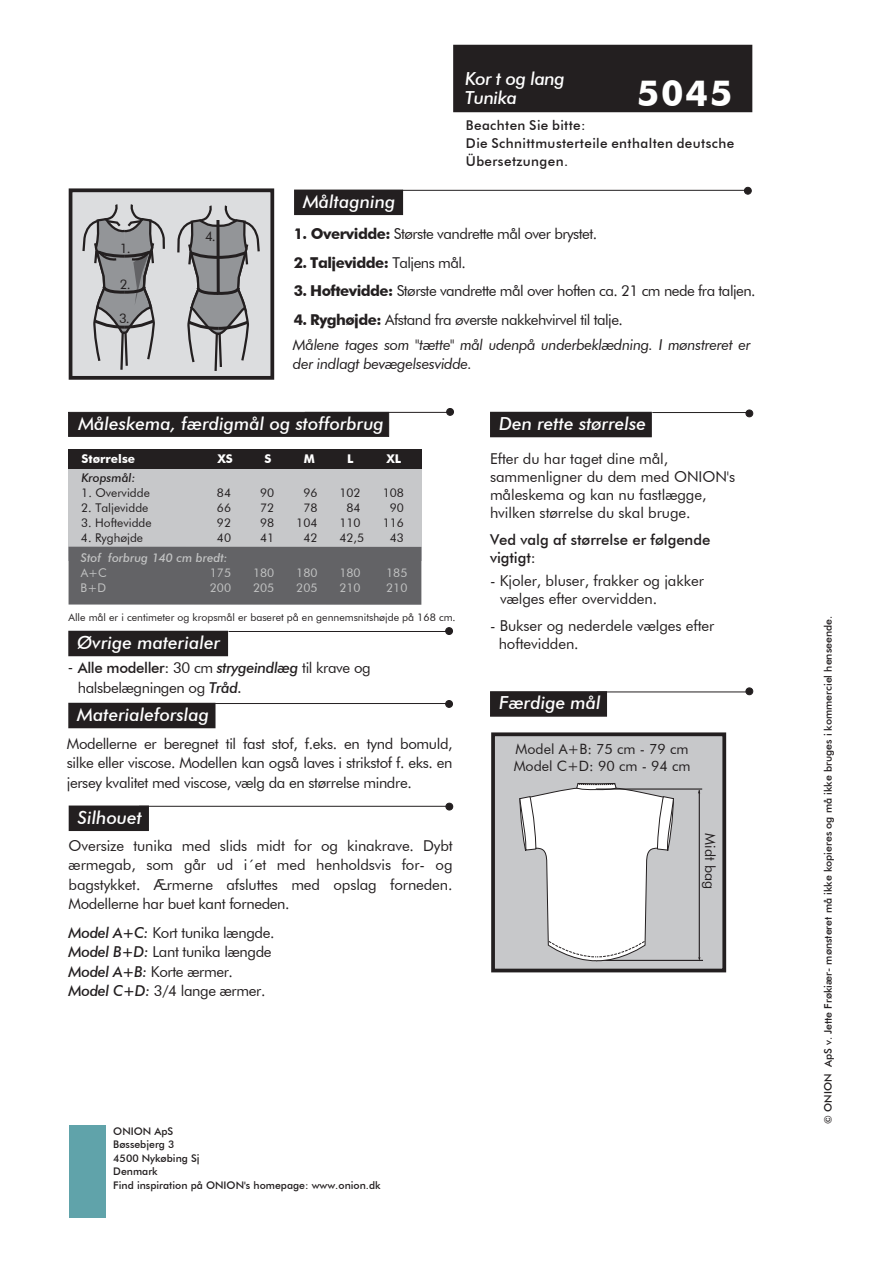
<style>
.page{position:relative;width:893px;height:1263px;background:#fff}
.page>*{position:absolute;margin:0;border:0;box-sizing:border-box;transform-origin:0 0}
.t1{font:700 36px "Futura BT";color:#fff}
.t2{font:italic 500 18px "Futura BT";color:#fff}
.t3{font:italic 500 18px/19.5px "Futura BT";letter-spacing:-.025em;color:#fff}
.t4{font:15px/19.5px "Futura BT";letter-spacing:-.025em;color:#231f20;text-align:justify}
.t5{font:15px/18px "Futura BT";letter-spacing:-.005em;color:#231f20}
.t6{font:italic 15px/24.8px "Futura BT";letter-spacing:-.025em;color:#231f20}
.t7{font:500 15px/18px "Futura BT";letter-spacing:-.005em;color:#231f20}
.t8{font:700 15px "Futura BT";letter-spacing:-.035em;color:#231f20}
.t9{font:14.25px/17.1px "Futura BT";color:#231f20}
.t10{font:500 13.5px/18px "Futura BT";letter-spacing:.03em;color:#231f20}
.t11{font:13.2px "Futura BT";color:#231f20}
.t12{font:12px "Futura BT";color:#231f20}
.t13{font:12px "Futura BT";color:#c2c3c3}
.t14{font:italic 500 12px "Futura BT";color:#c2c3c3}
.t15{font:700 12px "Futura BT";color:#fff}
.t16{font:italic 500 12px "Futura BT";color:#231f20}
.t17{font:500 10.5px/13.5px "Futura BT";color:#231f20}
.t18{font:10.5px "Futura BT";color:#231f20}
.s1{font-weight:700}
.s2{font-weight:400}
.s3{font-weight:700;font-style:normal}
.s4{font-style:normal}
.s5{font-weight:500}
.s6{font-weight:500;font-style:italic}
</style>
<div class="page">
<div style="left:453px;top:45px;width:299px;height:67px;background:#231f20"></div>
<div style="left:69px;top:188px;width:205px;height:192px;background:#dcdddf;border:4px solid #231f20"></div>
<svg style="left:82px;top:204px;width:83px;height:166px"></svg>
<svg style="left:177px;top:205px;width:83px;height:166px"></svg>
<div style="left:294px;top:190px;width:109px;height:25px;background:#231f20"></div>
<hr style="left:403px;top:190px;width:344px;height:1px;background:#231f20">
<div style="left:744px;top:187px;width:7px;height:7px;background:#231f20;border-radius:50%"></div>
<div style="left:744px;top:187px;width:8px;height:7px;border:1px solid #231f20;border-radius:50%"></div>
<div style="left:490px;top:412px;width:162px;height:25px;background:#231f20"></div>
<hr style="left:653px;top:412px;width:95px;height:1px;background:#231f20">
<div style="left:746px;top:410px;width:7px;height:7px;background:#231f20;border-radius:50%"></div>
<div style="left:746px;top:410px;width:7px;height:7px;border:1px solid #231f20;border-radius:50%"></div>
<div style="left:490px;top:691px;width:117px;height:26px;background:#231f20;border:2px solid #231f20"></div>
<hr style="left:597px;top:691px;width:151px;height:1px;background:#231f20">
<div style="left:746px;top:688px;width:7px;height:7px;background:#231f20;border-radius:50%"></div>
<div style="left:746px;top:687px;width:7px;height:8px;border:1px solid #231f20;border-radius:50%"></div>
<div style="left:68px;top:412px;width:321px;height:25px;background:#231f20;border:1px solid #231f20"></div>
<hr style="left:305px;top:412px;width:143px;height:1px;background:#231f20">
<div style="left:447px;top:408px;width:6px;height:7px;background:#231f20;border-radius:50%"></div>
<div style="left:446px;top:408px;width:8px;height:8px;border:1px solid #231f20;border-radius:50%"></div>
<div style="left:69px;top:1125px;width:37px;height:92px;background:#60a3aa"></div>
<div style="left:68px;top:631px;width:160px;height:25px;background:#231f20"></div>
<hr style="left:229px;top:631px;width:222px;height:1px;background:#231f20">
<svg style="left:447px;top:629px;width:4px;height:4px"></svg>
<div style="left:445px;top:627px;width:8px;height:8px;border:1px solid #231f20;border-radius:50%"></div>
<div style="left:68px;top:703px;width:147px;height:25px;background:#231f20"></div>
<hr style="left:215px;top:703px;width:236px;height:1px;background:#231f20">
<div style="left:446px;top:700px;width:6px;height:7px;background:#231f20;border-radius:50%"></div>
<div style="left:445px;top:700px;width:8px;height:8px;border:1px solid #231f20;border-radius:50%"></div>
<div style="left:69px;top:805px;width:80px;height:26px;background:#231f20;border:2px solid #231f20"></div>
<hr style="left:139px;top:806px;width:313px;height:1px;background:#231f20">
<div style="left:446px;top:803px;width:7px;height:7px;background:#231f20;border-radius:50%"></div>
<div style="left:446px;top:803px;width:7px;height:7px;border:1px solid #231f20;border-radius:50%"></div>
<div style="left:491px;top:732px;width:235px;height:240px;background:#c7c8ca;border:4px solid #231f20"></div>
<hr style="left:699px;top:790px;width:1px;height:168px;background:#231f20">
<div style="left:69px;top:449px;width:353px;height:34px;background:#231f20"></div>
<div style="left:69px;top:470px;width:353px;height:91px;background:#c7c8ca"></div>
<div style="left:69px;top:547px;width:352px;height:58px;background:#636366"></div>
<hr style="left:594px;top:960px;width:109px;height:1px;background:#231f20">
<svg style="left:519px;top:783px;width:156px;height:190px"></svg>
<hr style="left:596px;top:788px;width:106px;height:2px;background:#231f20">
<p class="t3" style="left:465px;top:68px;width:101px">Kor t og lang<br>Tunika</p>
<h1 class="t1" style="left:637px;top:72px;width:97px">5045</h1>
<p class="t11" style="left:120px;top:240px;width:12px">1.</p>
<p class="t11" style="left:120px;top:276px;width:12px">2.</p>
<p class="t11" style="left:119px;top:310px;width:12px">3.</p>
<p class="t2" style="left:303px;top:190px;width:94px">Måltagning</p>
<p class="t10" style="left:466px;top:116px;width:270px">Beachten Sie bitte:<br>Die Schnittmusterteile enthalten deutsche<br>Übersetzungen.</p>
<p class="t11" style="left:205px;top:229px;width:12px">4.</p>
<p class="t4" style="left:294px;top:224px;width:305px"><span class="s1">1. Overvidde:</span> Største vandrette mål over brystet.</p>
<p class="t8" style="left:294px;top:253px;width:174px">2. Taljevidde: <span class="s2">Taljens mål.</span></p>
<p class="t4" style="left:294px;top:281px;width:463px"><span class="s1">3. Hoftevidde:</span> Største vandrette mål over hoften ca. 21 cm nede fra taljen.</p>
<p class="t6" style="left:293px;top:307px;width:459px"><span class="s3">4. Ryghøjde:</span> <span class="s4">Afstand fra øverste nakkehvirvel til talje.<br></span>Målene tages som "tætte" mål udenpå underbeklædning. I mønstreret er</p>
<p class="t6" style="left:293px;top:351px;width:181px">der indlagt bevægelsesvidde.</p>
<p class="t2" style="left:78px;top:412px;width:307px">Måleskema, færdigmål og stofforbrug</p>
<p class="t15" style="left:82px;top:451px;width:55px">Størrelse</p>
<p class="t15" style="left:217px;top:451px;width:17px">XS</p>
<p class="t15" style="left:264px;top:451px;width:8px">S</p>
<p class="t15" style="left:304px;top:451px;width:13px">M</p>
<p class="t15" style="left:347px;top:451px;width:8px">L</p>
<p class="t15" style="left:386px;top:451px;width:16px">XL</p>
<p class="t16" style="left:81px;top:471px;width:56px">Kropsmål:</p>
<p class="t12" style="left:81px;top:486px;width:70px">1. Overvidde</p>
<p class="t12" style="left:217px;top:486px;width:16px">84</p>
<p class="t12" style="left:260px;top:486px;width:16px">90</p>
<p class="t12" style="left:303px;top:486px;width:16px">96</p>
<p class="t12" style="left:339px;top:486px;width:23px">102</p>
<p class="t12" style="left:383px;top:486px;width:23px">108</p>
<p class="t12" style="left:81px;top:501px;width:69px">2. Taljevidde</p>
<p class="t12" style="left:217px;top:501px;width:16px">66</p>
<p class="t12" style="left:260px;top:501px;width:16px">72</p>
<p class="t12" style="left:303px;top:501px;width:16px">78</p>
<p class="t12" style="left:347px;top:501px;width:16px">84</p>
<p class="t12" style="left:390px;top:501px;width:16px">90</p>
<p class="t12" style="left:81px;top:516px;width:72px">3. Hoftevidde</p>
<p class="t12" style="left:217px;top:516px;width:16px">92</p>
<p class="t12" style="left:260px;top:516px;width:16px">98</p>
<p class="t12" style="left:296px;top:516px;width:23px">104</p>
<p class="t12" style="left:339px;top:516px;width:23px">110</p>
<p class="t12" style="left:383px;top:516px;width:23px">116</p>
<p class="t12" style="left:81px;top:531px;width:64px">4. Ryghøjde</p>
<p class="t12" style="left:217px;top:531px;width:16px">40</p>
<p class="t12" style="left:260px;top:531px;width:16px">41</p>
<p class="t12" style="left:303px;top:531px;width:16px">42</p>
<p class="t12" style="left:339px;top:531px;width:26px">42,5</p>
<p class="t12" style="left:390px;top:531px;width:16px">43</p>
<p class="t14" style="left:81px;top:550px;width:148px">Stof forbrug 140 cm bredt:</p>
<p class="t13" style="left:81px;top:565px;width:28px">A+C</p>
<p class="t13" style="left:210px;top:565px;width:23px">175</p>
<p class="t13" style="left:253px;top:565px;width:23px">180</p>
<p class="t13" style="left:296px;top:565px;width:23px">180</p>
<p class="t13" style="left:339px;top:565px;width:23px">180</p>
<p class="t13" style="left:386px;top:565px;width:23px">185</p>
<p class="t13" style="left:81px;top:580px;width:27px">B+D</p>
<p class="t13" style="left:210px;top:580px;width:23px">200</p>
<p class="t13" style="left:253px;top:580px;width:23px">205</p>
<p class="t13" style="left:296px;top:580px;width:23px">205</p>
<p class="t13" style="left:339px;top:580px;width:23px">210</p>
<p class="t13" style="left:386px;top:580px;width:23px">210</p>
<p class="t18" style="left:69px;top:610px;width:389px">Alle mål er i centimeter og kropsmål er baseret på en gennemsnitshøjde på 168 cm.</p>
<p class="t2" style="left:77px;top:631px;width:144px">Øvrige materialer</p>
<p class="t4" style="left:78px;top:658px;width:294px"><span class="s5">Alle modeller:</span> 30 cm <span class="s6">strygeindlæg</span> til krave og halsbelægningen og <span class="s6">Tråd.</span></p>
<p class="t4" style="left:68px;top:656px;width:7px">-</p>
<p class="t2" style="left:77px;top:703px;width:133px">Materialeforslag</p>
<p class="t4" style="left:67px;top:733px;width:387px">Modellerne er beregnet til fast stof, f.eks. en tynd bomuld, silke eller viscose. Modellen kan også laves i strikstof f. eks. en jersey kvalitet med viscose, vælg da en størrelse mindre.</p>
<p class="t2" style="left:78px;top:806px;width:66px">Silhouet</p>
<p class="t4" style="left:69px;top:835px;width:386px">Oversize tunika med slids midt for og kinakrave. Dybt ærmegab, som går ud i´et med henholdsvis for- og bagstykket. Ærmerne afsluttes med opslag forneden.<br>Modellerne har buet kant forneden.</p>
<p class="t4" style="left:69px;top:922px;width:207px;text-align:left"><span class="s6">Model A+C:</span> Kort tunika længde.<br><span class="s6">Model B+D:</span> Lant tunika længde<br><span class="s6">Model A+B:</span> Korte ærmer.<br><span class="s6">Model C+D:</span> 3/4 lange ærmer.</p>
<p class="t2" style="left:499px;top:412px;width:149px">Den rette størrelse</p>
<p class="t5" style="left:490px;top:450px;width:247px">Efter du har taget dine mål, sammenligner du dem med ONION's måleskema og kan nu fastlægge, hvilken størrelse du skal bruge.</p>
<p class="t7" style="left:490px;top:531px;width:222px">Ved valg af størrelse er følgende vigtigt:</p>
<p class="t5" style="left:500px;top:571px;width:205px;text-indent:-10px">- Kjoler, bluser, frakker og jakker vælges efter overvidden.</p>
<p class="t5" style="left:499px;top:616px;width:217px;text-indent:-9px">- Bukser og nederdele vælges efter hoftevidden.</p>
<p class="t2" style="left:499px;top:692px;width:103px">Færdige mål</p>
<p class="t9" style="left:514px;top:740px;width:178px">Model A+B: 75 cm - 79 cm<br>Model C+D: 90 cm - 94 cm</p>
<p class="t9" style="left:719px;top:833px;width:57px;rotate:90deg">Midt bag</p>
<p class="t17" style="left:113px;top:1124px;width:269px">ONION ApS<br>Bøssebjerg 3<br>4500 Nykøbing Sj<br>Denmark<br>Find inspiration på ONION's homepage: www.onion.dk</p>
<p class="t17" style="left:821px;top:1123px;width:509px;rotate:-90deg">© ONION ApS v. Jette Frøkiær- mønsteret må ikke kopieres og må ikke bruges i kommerciel henseende.</p>
</div>
